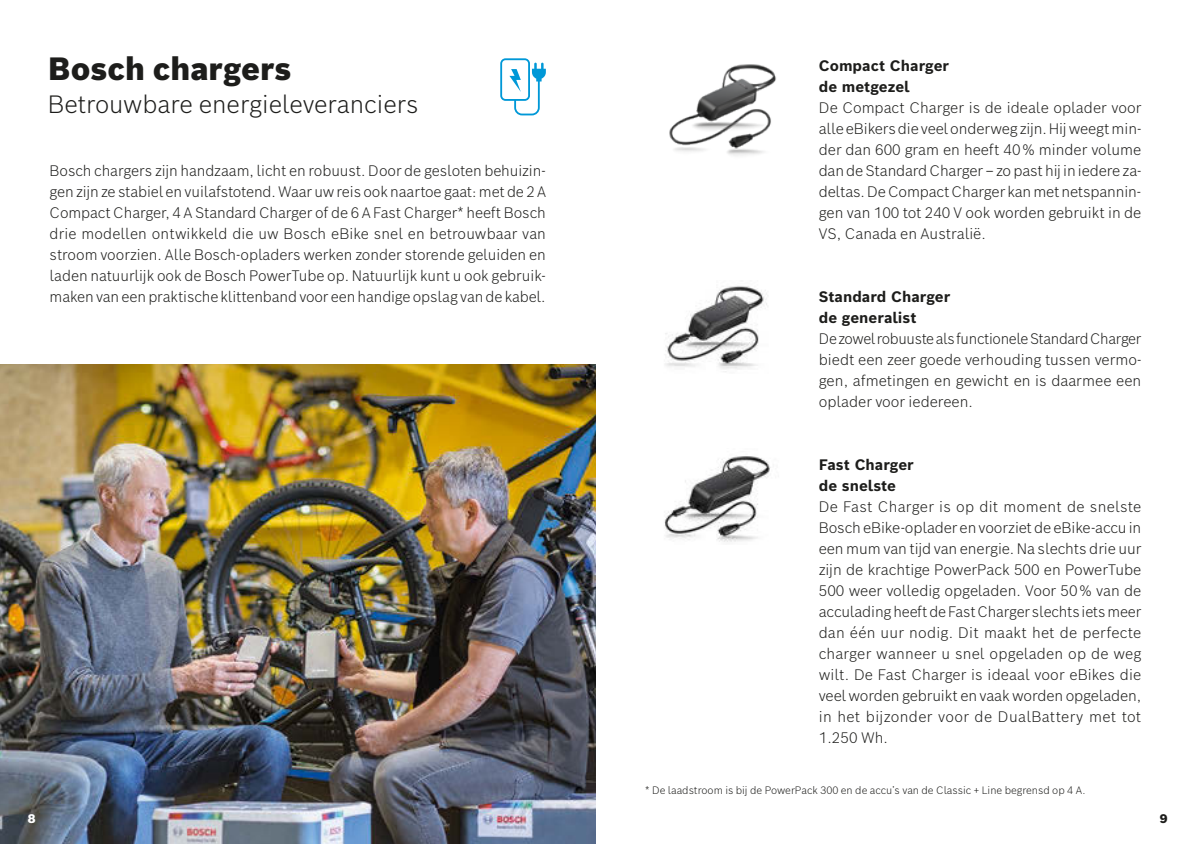
<style>
.page{position:relative;width:1191px;height:844px;background:#fff}
.page>*{position:absolute;margin:0;border:0;box-sizing:border-box;transform-origin:0 0}
.t1{font:900 31.5px "Bosch Sans";color:#1d1d1b}
.t2{font:300 24.5px "Bosch Sans";color:#1d1d1b}
.t3{font:300 14.88px/21px "Bosch Sans";color:#1d1d1b;text-align:justify}
.t4{font:700 14.88px/21px "Bosch Sans";color:#1d1d1b}
.t5{font:900 12.25px "Bosch Sans";color:#fff}
.t6{font:900 12.25px "Bosch Sans";color:#1d1d1b}
.t7{font:300 10.5px "Bosch Sans";color:#1d1d1b}
</style>
<div class="page">
<img style="left:0;top:365px;width:595px;height:478px">
<img style="left:665px;top:286px;width:102px;height:86px">
<img style="left:664px;top:456px;width:107px;height:86px">
<img style="left:669px;top:64px;width:108px;height:92px">
<svg style="left:500px;top:58px;width:46px;height:57px"></svg>
<h1 class="t1" style="left:48px;top:47px;width:245px">Bosch chargers</h1>
<h2 class="t2" style="left:48px;top:87px;width:372px">Betrouwbare energieleveranciers</h2>
<p class="t3" style="left:50px;top:159px;width:498px">Bosch chargers zijn handzaam, licht en robuust. Door de gesloten behuizin&shy;gen zijn ze stabiel en vuilafstotend. Waar uw reis ook naartoe gaat: met de 2 A Compact Charger, 4 A Standard Charger of de 6 A Fast Charger* heeft Bosch drie modellen ontwikkeld die uw Bosch eBike snel en betrouwbaar van stroom voorzien. Alle Bosch-opladers werken zonder storende geluiden en laden natuurlijk ook de Bosch PowerTube op. Natuurlijk kunt u ook gebruik&shy;maken van een praktische klittenband voor een handige opslag van de kabel.</p>
<p class="t4" style="left:818px;top:54px;width:132px">Compact Charger de metgezel</p>
<p class="t3" style="left:818px;top:96px;width:324px">De Compact Charger is de ideale oplader voor alle eBikers die veel onderweg zijn. Hij weegt min&shy;der dan 600 gram en heeft 40 % minder volume dan de Standard Charger – zo past hij in iedere za&shy;deltas. De Compact Charger kan met netspannin&shy;gen van 100 tot 240 V ook worden gebruikt in de VS, Canada en Australië.</p>
<p class="t4" style="left:819px;top:285px;width:133px">Standard Charger de generalist</p>
<p class="t3" style="left:818px;top:327px;width:324px">De zowel robuuste als functionele Standard Charger biedt een zeer goede verhouding tussen vermo&shy;gen, afmetingen en gewicht en is daarmee een oplader voor iedereen.</p>
<p class="t4" style="left:818px;top:453px;width:96px">Fast Charger de snelste</p>
<p class="t3" style="left:818px;top:495px;width:324px">De Fast Charger is op dit moment de snelste Bosch eBike-oplader en voorziet de eBike-accu in een mum van tijd van energie. Na slechts drie uur zijn de krachtige PowerPack 500 en PowerTube 500 weer volledig opgeladen. Voor 50 % van de acculading heeft de Fast Charger slechts iets meer dan één uur nodig. Dit maakt het de perfecte charger wanneer u snel opgeladen op de weg wilt. De Fast Charger is ideaal voor eBikes die veel worden gebruikt en vaak worden opgeladen, in het bijzonder voor de DualBattery met tot 1.250 Wh.</p>
<p class="t7" style="left:645px;top:783px;width:442px">* De laadstroom is bij de PowerPack 300 en de accu’s van de Classic + Line begrensd op 4 A.</p>
<p class="t5" style="left:28px;top:810px;width:9px">8</p>
<p class="t6" style="left:1159px;top:810px;width:9px">9</p>
</div>
